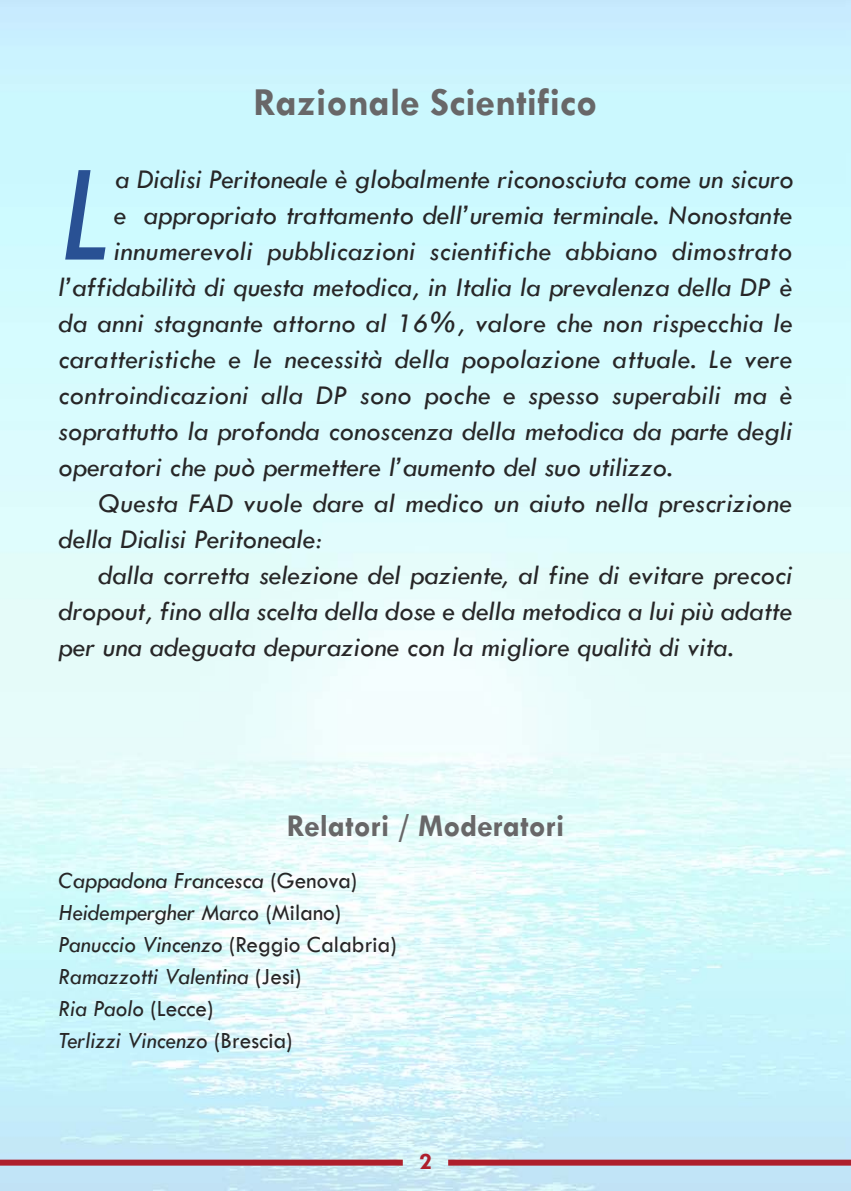
<style>
.page{position:relative;width:851px;height:1191px;background:#fff}
.page>*{position:absolute;margin:0;border:0;box-sizing:border-box;transform-origin:0 0}
.t1{font:italic 143.8px "Tw Cen";color:#295194}
.t2{font:700 40px "Tw Cen";color:#686768}
.t3{font:700 32px "Tw Cen";color:#686768}
.t4{font:italic 28px "Tw Cen";color:#272627}
.t5{font:italic 24px/32px "Tw Cen";color:#272627}
.t6{font:700 24px "Tw Cen";color:#ae1f2c}
.s1{font-style:normal}
</style>
<div class="page">
<img style="left:0;top:0;width:850px;height:1191px">
<div style="left:0;top:1159px;width:403px;height:6px;background:#ae1f2c"></div>
<div style="left:448px;top:1159px;width:402px;height:6px;background:#ae1f2c"></div>
<h2 class="t2" style="left:253px;top:80px;width:345px">Razionale Scientifico</h2>
<h1 class="t1" style="left:59px;top:137px;width:57px">L</h1>
<p class="t4" style="left:115px;top:164px;width:680px">a Dialisi Peritoneale è globalmente riconosciuta come un sicuro</p>
<p class="t4" style="left:114px;top:200px;width:679px">e appropriato trattamento dell’uremia terminale. Nonostante</p>
<p class="t4" style="left:114px;top:236px;width:679px">innumerevoli pubblicazioni scientifiche abbiano dimostrato</p>
<p class="t4" style="left:59px;top:272px;width:735px">l’affidabilità di questa metodica, in Italia la prevalenza della DP è</p>
<p class="t4" style="left:59px;top:308px;width:735px">da anni stagnante attorno al 16%, valore che non rispecchia le</p>
<p class="t4" style="left:59px;top:344px;width:735px">caratteristiche e le necessità della popolazione attuale. Le vere</p>
<p class="t4" style="left:59px;top:380px;width:735px">controindicazioni alla DP sono poche e spesso superabili ma è</p>
<p class="t4" style="left:59px;top:416px;width:735px">soprattutto la profonda conoscenza della metodica da parte degli</p>
<p class="t4" style="left:59px;top:452px;width:615px">operatori che può permettere l’aumento del suo utilizzo.</p>
<p class="t4" style="left:98px;top:488px;width:695px">Questa FAD vuole dare al medico un aiuto nella prescrizione</p>
<p class="t4" style="left:59px;top:524px;width:266px">della Dialisi Peritoneale:</p>
<p class="t4" style="left:98px;top:560px;width:695px">dalla corretta selezione del paziente, al fine di evitare precoci</p>
<p class="t4" style="left:59px;top:596px;width:735px">dropout, fino alla scelta della dose e della metodica a lui più adatte</p>
<p class="t4" style="left:59px;top:632px;width:676px">per una adeguata depurazione con la migliore qualità di vita.</p>
<p class="t3" style="left:287px;top:808px;width:279px">Relatori / Moderatori</p>
<p class="t5" style="left:59px;top:864px;width:339px">Cappadona Francesca <span class="s1">(Genova)<br></span>Heidempergher Marco <span class="s1">(Milano)<br></span>Panuccio Vincenzo <span class="s1">(Reggio Calabria)<br></span>Ramazzotti Valentina <span class="s1">(Jesi)<br></span>Ria Paolo <span class="s1">(Lecce)<br></span>Terlizzi Vincenzo <span class="s1">(Brescia)</span></p>
<p class="t6" style="left:419px;top:1148px;width:14px">2</p>
</div>
